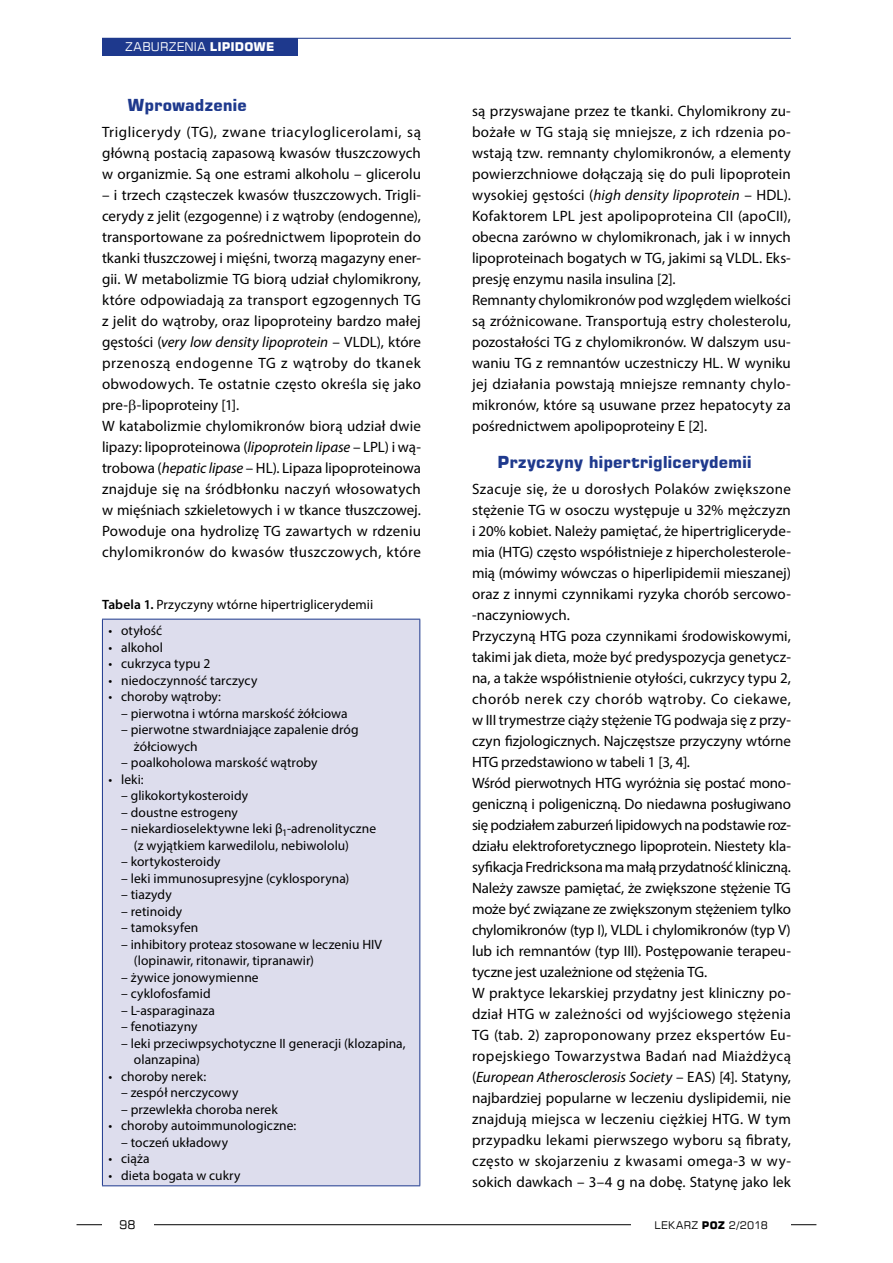
<style>
.page{position:relative;width:893px;height:1263px;background:#fff}
.page>*{position:absolute;margin:0;border:0;box-sizing:border-box;transform-origin:0 0}
.t1{font:700 16.5px "Square 721 EU";color:#1e398d}
.t2{font:15px/21px "Myriad Pro";letter-spacing:.005em;color:#000}
.t3{font:13.5px/16.5px "Myriad Pro";letter-spacing:.005em;color:#000}
.t4{font:12px "Square 721 EU";letter-spacing:.02em;color:#fff}
.t5{font:12px "Square 721 EU";color:#000}
.t6{font:10.5px "Square 721 EU";letter-spacing:.03em;color:#000}
.s1{font-weight:700}
.s2{font-style:italic}
.s3{font-weight:600}
</style>
<div class="page">
<hr style="left:102px;top:38px;width:689px;height:1px;background:#1e398d">
<hr style="left:77px;top:1224px;width:739px;height:1px;background:#000">
<div style="left:102px;top:1216px;width:51px;height:17px;background:#fff"></div>
<div style="left:631px;top:1216px;width:160px;height:17px;background:#fff"></div>
<div style="left:102px;top:38px;width:196px;height:17px;background:#1e398d"></div>
<div style="left:102px;top:619px;width:318px;height:567px;background:#dddded"></div>
<hr style="left:102px;top:619px;width:318px;height:1px;background:#1e398d">
<hr style="left:102px;top:619px;width:1px;height:566px;background:#1e398d">
<hr style="left:419px;top:619px;width:1px;height:566px;background:#1e398d">
<hr style="left:102px;top:1185px;width:318px;height:1px;background:#1e398d">
<p class="t4" style="left:125px;top:39px;width:151px">ZABURZENIA <span class="s1">lipidowe</span></p>
<p class="t1" style="left:128px;top:94px;width:121px">Wprowadzenie</p>
<p class="t2" style="left:102px;top:121px;width:320px;text-align:justify">Triglicerydy (TG), zwane triacyloglicerolami, są główną postacią zapasową kwasów tłuszczowych w organizmie. Są one estrami alkoholu – glicerolu</p>
<p class="t2" style="left:102px;top:184px;width:320px">– i trzech cząsteczek kwasów tłuszczowych. Trigli&shy;cerydy z jelit (ezgogenne) i z wątroby (endogenne), transportowane za pośrednictwem lipoprotein do tkanki tłuszczowej i mięśni, tworzą magazyny ener&shy;gii. W metabolizmie TG biorą udział chylomikrony, które odpowiadają za transport egzogennych TG z jelit do wątroby, oraz lipoproteiny bardzo małej gęstości (<span class="s2">very low density lipoprotein</span> – VLDL), które przenoszą endogenne TG z wątroby do tkanek obwodowych. Te ostatnie często określa się jako pre- -lipoproteiny [1].<br>W katabolizmie chylomikronów biorą udział dwie lipazy: lipoproteinowa (<span class="s2">lipoprotein lipase</span> – LPL) i wą&shy;trobowa (<span class="s2">hepatic lipase</span> – HL). Lipaza lipoproteinowa znajduje się na śródbłonku naczyń włosowatych w mięśniach szkieletowych i w tkance tłuszczowej.<br>Powoduje ona hydrolizę TG zawartych w rdzeniu chylomikronów do kwasów tłuszczowych, które</p>
<p class="t3" style="left:102px;top:595px;width:273px"><span class="s3">Tabela 1.</span> Przyczyny wtórne hipertriglicerydemii</p>
<p class="t3" style="left:108px;top:622px;width:55px">• otyłość</p>
<p class="t3" style="left:108px;top:639px;width:56px">• alkohol</p>
<p class="t3" style="left:108px;top:655px;width:104px">• cukrzyca typu 2</p>
<p class="t3" style="left:108px;top:672px;width:150px">• niedoczynność tarczycy</p>
<p class="t3" style="left:108px;top:688px;width:114px">• choroby wątroby:</p>
<p class="t3" style="left:121px;top:705px;width:228px">– pierwotna i wtórna marskość żółciowa</p>
<p class="t3" style="left:134px;top:721px;width:226px;text-indent:-13px">– pierwotne stwardniające zapalenie dróg żółciowych</p>
<p class="t3" style="left:121px;top:754px;width:198px">– poalkoholowa marskość wątroby</p>
<p class="t3" style="left:108px;top:771px;width:37px">• leki:</p>
<p class="t3" style="left:121px;top:787px;width:128px">– glikokortykosteroidy</p>
<p class="t3" style="left:121px;top:804px;width:118px">– doustne estrogeny</p>
<p class="t3" style="left:134px;top:820px;width:244px;text-indent:-13px">– niekardioselektywne leki β<sub>1</sub>-adrenolityczne (z wyjątkiem karwedilolu, nebiwololu)</p>
<p class="t3" style="left:121px;top:853px;width:101px">– kortykosteroidy</p>
<p class="t3" style="left:121px;top:870px;width:230px">– leki immunosupresyjne (cyklosporyna)</p>
<p class="t3" style="left:121px;top:886px;width:52px">– tiazydy</p>
<p class="t3" style="left:121px;top:903px;width:62px">– retinoidy</p>
<p class="t3" style="left:121px;top:919px;width:79px">– tamoksyfen</p>
<p class="t3" style="left:134px;top:936px;width:250px;text-indent:-13px">– inhibitory proteaz stosowane w leczeniu HIV (lopinawir, ritonawir, tipranawir)</p>
<p class="t3" style="left:121px;top:969px;width:139px">– żywice jonowymienne</p>
<p class="t3" style="left:121px;top:985px;width:91px">– cyklofosfamid</p>
<p class="t3" style="left:121px;top:1002px;width:95px">– L-asparaginaza</p>
<p class="t3" style="left:121px;top:1018px;width:78px">– fenotiazyny</p>
<p class="t3" style="left:134px;top:1035px;width:273px;text-indent:-13px">– leki przeciwpsychotyczne II generacji (klozapina, olanzapina)</p>
<p class="t3" style="left:108px;top:1068px;width:99px">• choroby nerek:</p>
<p class="t3" style="left:121px;top:1084px;width:119px">– zespół nerczycowy</p>
<p class="t3" style="left:121px;top:1101px;width:158px">– przewlekła choroba nerek</p>
<p class="t3" style="left:108px;top:1117px;width:189px">• choroby autoimmunologiczne:</p>
<p class="t3" style="left:121px;top:1134px;width:108px">– toczeń układowy</p>
<p class="t3" style="left:108px;top:1150px;width:43px">• ciąża</p>
<p class="t3" style="left:108px;top:1167px;width:134px">• dieta bogata w cukry</p>
<p class="t2" style="left:472px;top:100px;width:320px">są przyswajane przez te tkanki. Chylomikrony zu&shy;bożałe w TG stają się mniejsze, z ich rdzenia po&shy;wstają tzw. remnanty chylomikronów, a elementy powierzchniowe dołączają się do puli lipoprotein wysokiej gęstości (<span class="s2">high density lipoprotein</span> – HDL).<br>Kofaktorem LPL jest apolipoproteina CII (apoCII), obecna zarówno w chylomikronach, jak i w innych lipoproteinach bogatych w TG, jakimi są VLDL. Eks&shy;presję enzymu nasila insulina [2].<br>Remnanty chylomikronów pod względem wielkości są zróżnicowane. Transportują estry cholesterolu, pozostałości TG z chylomikronów. W dalszym usu&shy;waniu TG z remnantów uczestniczy HL. W wyniku jej działania powstają mniejsze remnanty chylo&shy;mikronów, które są usuwane przez hepatocyty za pośrednictwem apolipoproteiny E [2].</p>
<p class="t1" style="left:497px;top:452px;width:256px">Przyczyny hipertriglicerydemii</p>
<p class="t2" style="left:472px;top:478px;width:320px">Szacuje się, że u dorosłych Polaków zwiększone stężenie TG w osoczu występuje u 32% mężczyzn i 20% kobiet. Należy pamiętać, że hipertrigliceryde&shy;mia (HTG) często współistnieje z hipercholesterole&shy;mią (mówimy wówczas o hiperlipidemii mieszanej) oraz z innymi czynnikami ryzyka chorób sercowo--naczyniowych.<br>Przyczyną HTG poza czynnikami środowiskowymi, takimi jak dieta, może być predyspozycja genetycz&shy;na, a także współistnienie otyłości, cukrzycy typu 2, chorób nerek czy chorób wątroby. Co ciekawe, w III trymestrze ciąży stężenie TG podwaja się z przy&shy;czyn fizjologicznych. Najczęstsze przyczyny wtórne HTG przedstawiono w tabeli 1 [3, 4].<br>Wśród pierwotnych HTG wyróżnia się postać mono&shy;geniczną i poligeniczną. Do niedawna posługiwano się podziałem zaburzeń lipidowych na podstawie roz&shy;działu elektroforetycznego lipoprotein. Niestety kla&shy;syfikacja Fredricksona ma małą przydatność kliniczną.<br>Należy zawsze pamiętać, że zwiększone stężenie TG może być związane ze zwiększonym stężeniem tylko chylomikronów (typ I), VLDL i chylomikronów (typ V) lub ich remnantów (typ III). Postępowanie terapeu&shy;tyczne jest uzależnione od stężenia TG.<br>W praktyce lekarskiej przydatny jest kliniczny po&shy;dział HTG w zależności od wyjściowego stężenia TG (tab. 2) zaproponowany przez ekspertów Eu&shy;ropejskiego Towarzystwa Badań nad Miażdżycą (<span class="s2">European Atherosclerosis Society</span> – EAS) [4]. Statyny, najbardziej popularne w leczeniu dyslipidemii, nie znajdują miejsca w leczeniu ciężkiej HTG. W tym przypadku lekami pierwszego wyboru są fibraty, często w skojarzeniu z kwasami omega-3 w wy&shy;sokich dawkach – 3–4 g na dobę. Statynę jako lek</p>
<p class="t5" style="left:119px;top:1217px;width:18px">98</p>
<p class="t6" style="left:655px;top:1218px;width:115px">LEKARZ <span class="s1">POZ</span> 2/2018</p>
</div>
